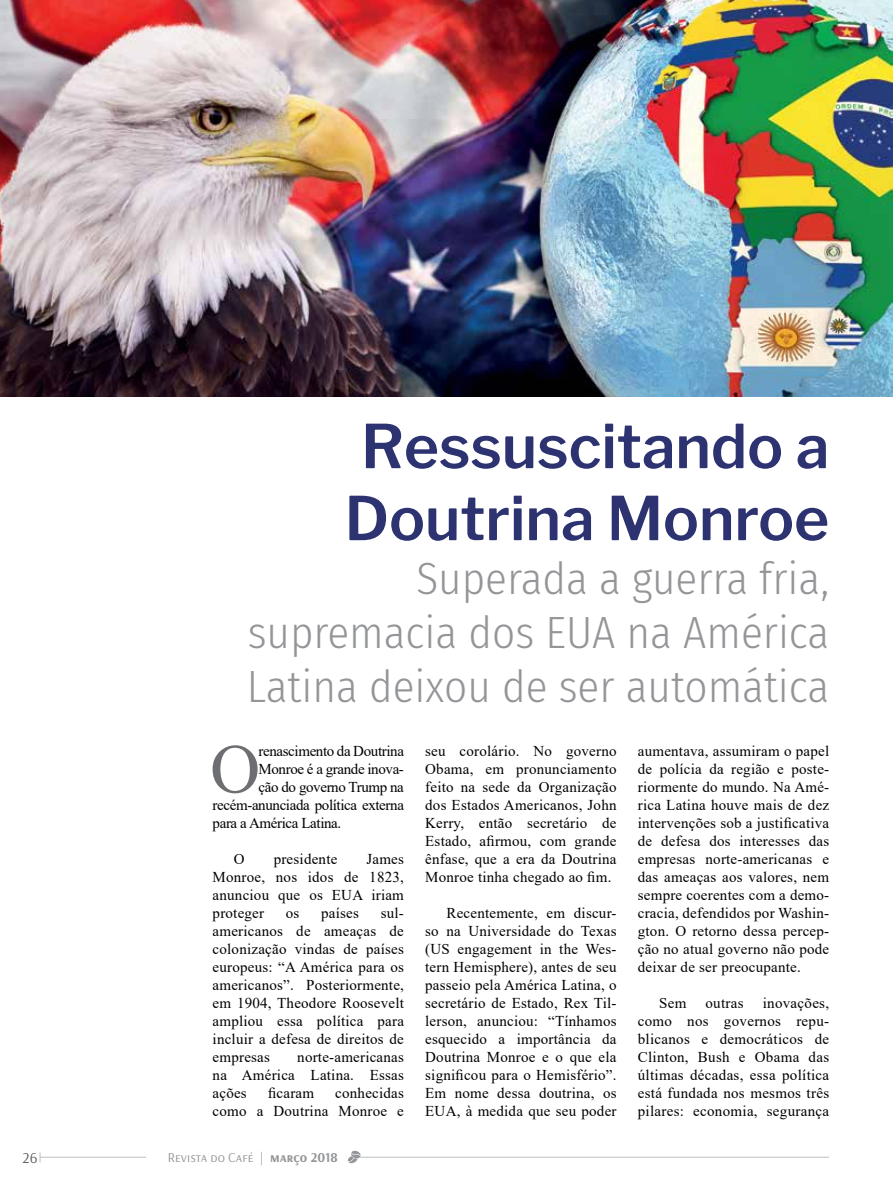
<style>
.page{position:relative;width:893px;height:1191px;background:#fff}
.page>*{position:absolute;margin:0;border:0;box-sizing:border-box;transform-origin:0 0}
.t1{font:69.3px "Times New Roman";color:#6d6e71}
.t2{font:600 60px/72px "Libre Franklin";color:#2d3271}
.t3{font:300 45px/54px "Fira Sans Condensed";color:#939598;text-align:justify}
.t4{font:15px/18px "Times New Roman";letter-spacing:.015em;color:#000;text-align:justify}
.t5{font:15px "Times New Roman";letter-spacing:-.025em;color:#000}
.t6{font:15px "Arsenal";color:#58595b}
.t7{font:13.5px "Arsenal";color:#939598}
.s1{font-weight:700}
</style>
<div class="page">
<hr style="left:40px;top:1157px;width:789px;height:1px;background:#bcbec0">
<div style="left:146px;top:1148px;width:213px;height:18px;background:#fff"></div>
<svg style="left:348px;top:1150px;width:13px;height:13px"></svg>
<img style="left:0;top:0;width:893px;height:396px">
<h2 class="t2" style="left:345px;top:410px;width:486px">Ressuscitando a<br>Doutrina Monroe</h2>
<h3 class="t3" style="left:247px;top:551px;width:584px;text-indent:170px">Superada a guerra fria, supremacia dos EUA na América Latina deixou de ser automática</h3>
<h1 class="t1" style="left:210px;top:720px;width:52px">O</h1>
<p class="t5" style="left:259px;top:740px;width:147px">renascimento da Doutrina</p>
<p class="t5" style="left:259px;top:758px;width:147px">Monroe é a grande inova-</p>
<p class="t5" style="left:259px;top:776px;width:147px">ção do governo Trump na</p>
<p class="t5" style="left:213px;top:794px;width:193px">recém-anunciada política externa</p>
<p class="t5" style="left:213px;top:812px;width:130px">para a América Latina.</p>
<p class="t4" style="left:234px;top:850px;width:12px">O</p>
<p class="t4" style="left:274px;top:850px;width:65px">presidente</p>
<p class="t4" style="left:213px;top:850px;width:193px;text-indent:154px">James Monroe, nos idos de 1823, anunciou que os EUA iriam proteger</p>
<p class="t4" style="left:213px;top:904px;width:193px;text-indent:168px">sul&shy;americanos de ameaças de colonização vindas de países europeus: “A América para os americanos”. Posteriormente, em 1904, Theodore Roosevelt ampliou essa política para incluir a defesa de direitos de empresas</p>
<p class="t4" style="left:286px;top:904px;width:15px">os</p>
<p class="t4" style="left:321px;top:904px;width:39px">países</p>
<p class="t4" style="left:213px;top:1048px;width:193px;text-indent:85px">norte-americanas na América Latina. Essas ações</p>
<p class="t4" style="left:213px;top:1084px;width:193px;text-align:right">conhecidas<br>como a Doutrina Monroe e</p>
<p class="t4" style="left:268px;top:1084px;width:48px">ficaram</p>
<p class="t6" style="left:22px;top:1147px;width:17px">26</p>
<p class="t7" style="left:168px;top:1147px;width:171px">Revista do Café | <span class="s1">março 2018</span></p>
<p class="t4" style="left:425px;top:742px;width:193px">seu corolário. No governo Obama, em pronunciamento feito na sede da Organização dos Estados Americanos, John Kerry, então secretário de Estado, afirmou, com grande ênfase, que a era da Doutrina Monroe tinha chegado ao fim.</p>
<p class="t4" style="left:425px;top:904px;width:193px;text-indent:21px">Recentemente, em discur&shy;so na Universidade do Texas (US engagement in the Wes&shy;tern Hemisphere), antes de seu passeio pela América Latina, o secretário de Estado, Rex Til&shy;lerson, anunciou: “Tínhamos esquecido a importância da Doutrina Monroe e o que ela significou para o Hemisfério”.<br>Em nome dessa doutrina, os EUA, à medida que seu poder</p>
<p class="t4" style="left:638px;top:742px;width:193px">aumentava, assumiram o papel de polícia da região e poste&shy;riormente do mundo. Na Amé&shy;rica Latina houve mais de dez intervenções sob a justificativa de defesa dos interesses das empresas norte-americanas e das ameaças aos valores, nem sempre coerentes com a demo&shy;cracia, defendidos por Washin&shy;gton. O retorno dessa percep&shy;ção no atual governo não pode deixar de ser preocupante.</p>
<p class="t4" style="left:659px;top:994px;width:29px">Sem</p>
<p class="t4" style="left:705px;top:994px;width:40px">outras</p>
<p class="t4" style="left:638px;top:994px;width:193px;text-indent:125px">inovações, como nos governos repu&shy;blicanos e democráticos de Clinton, Bush e Obama das últimas décadas, essa política está fundada nos mesmos três pilares: economia, segurança</p>
</div>
